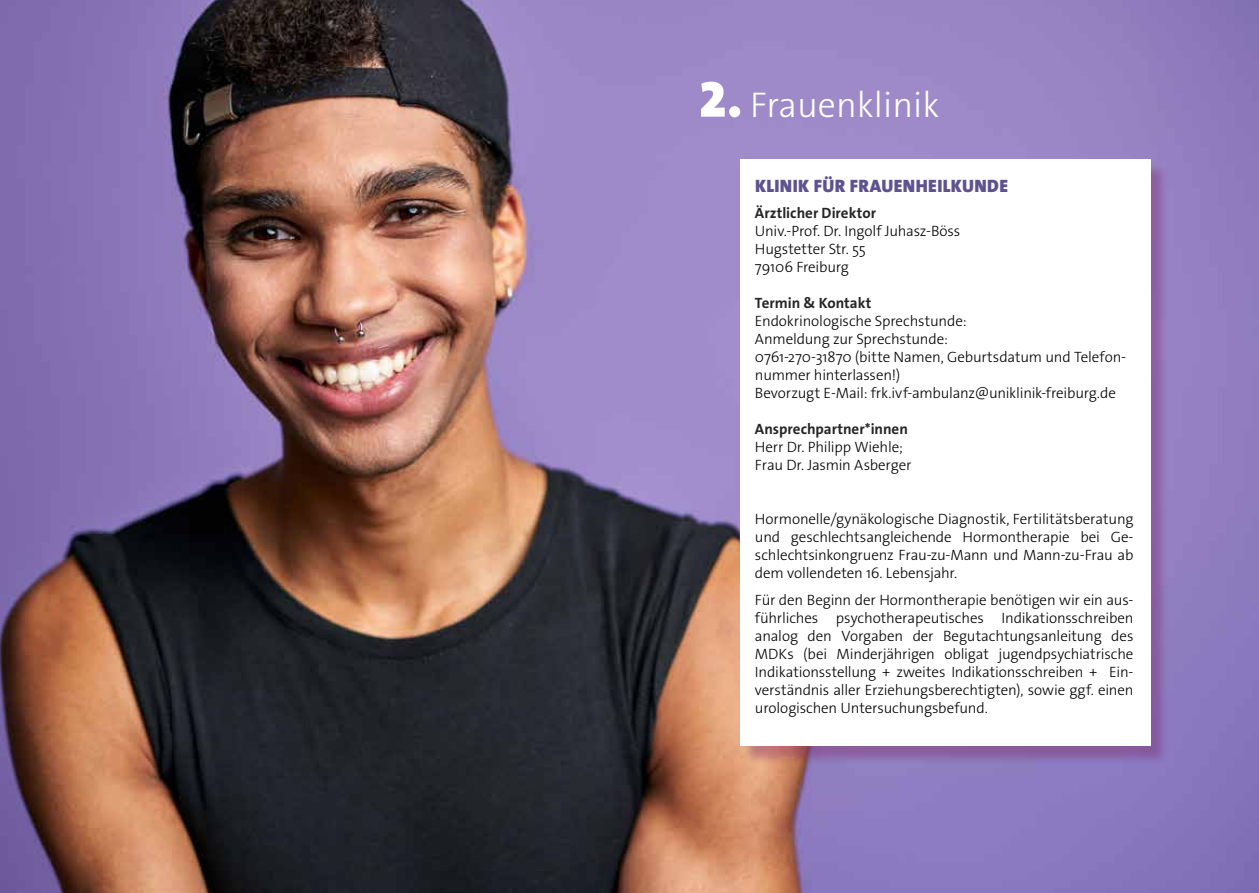
<style>
.page{position:relative;width:1259px;height:893px;background:#fff}
.page>*{position:absolute;margin:0;border:0;box-sizing:border-box;transform-origin:0 0}
.t1{font:300 36px "The Sans Os F";color:#fff}
.t2{font:900 18px "The Sans Os F";letter-spacing:.025em;color:#5f5290}
.t3{font:300 15px/18px "The Sans Os F";letter-spacing:-.01em;color:#000}
.t4{font:700 15px "The Sans Os F";color:#262626}
.s1{font-weight:900;font-size:51px}
</style>
<div class="page">
<img style="left:0;top:0;width:1259px;height:893px">
<div style="left:742px;top:162px;width:427px;height:603px;background:#7c1a64;opacity:.36"></div>
<div style="left:740px;top:159px;width:410px;height:587px;background:#fff"></div>
<h1 class="t1" style="left:699px;top:81px;width:242px"><span class="s1">2.</span> Frauenklinik</h1>
<p class="t2" style="left:755px;top:174px;width:254px">KLINIK FÜR FRAUENHEILKUNDE</p>
<p class="t4" style="left:755px;top:204px;width:123px">Ärztlicher Direktor</p>
<p class="t3" style="left:755px;top:222px;width:207px">Univ.-Prof. Dr. Ingolf Juhasz-Böss<br>Hugstetter Str. 55<br>79106 Freiburg</p>
<p class="t4" style="left:755px;top:294px;width:118px">Termin &amp; Kontakt</p>
<p class="t3" style="left:755px;top:312px;width:373px">Endokrinologische Sprechstunde:<br>Anmeldung zur Sprechstunde:<br>0761-270-31870 (bitte Namen, Geburtsdatum und Telefon&shy;nummer hinterlassen!)<br>Bevorzugt E-Mail: frk.ivf-ambulanz@uniklinik-freiburg.de</p>
<p class="t4" style="left:755px;top:420px;width:154px">Ansprechpartner*innen</p>
<p class="t3" style="left:755px;top:438px;width:158px">Herr Dr. Philipp Wiehle;<br>Frau Dr. Jasmin Asberger</p>
<p class="t3" style="left:755px;top:510px;width:380px;text-align:justify">Hormonelle/gynäkologische Diagnostik, Fertilitätsberatung und geschlechtsangleichende Hormontherapie bei Ge&shy;schlechtsinkongruenz Frau-zu-Mann und Mann-zu-Frau ab dem vollendeten 16. Lebensjahr.</p>
<p class="t3" style="left:755px;top:591px;width:380px;text-align:justify">Für den Beginn der Hormontherapie benötigen wir ein aus&shy;führliches psychotherapeutisches Indikationsschreiben analog den Vorgaben der Begutachtungsanleitung des MDKs (bei Minderjährigen obligat jugendpsychiatrische Indikationsstellung + zweites Indikationsschreiben + Ein&shy;verständnis aller Erziehungsberechtigten), sowie ggf. einen urologischen Untersuchungsbefund.</p>
</div>
